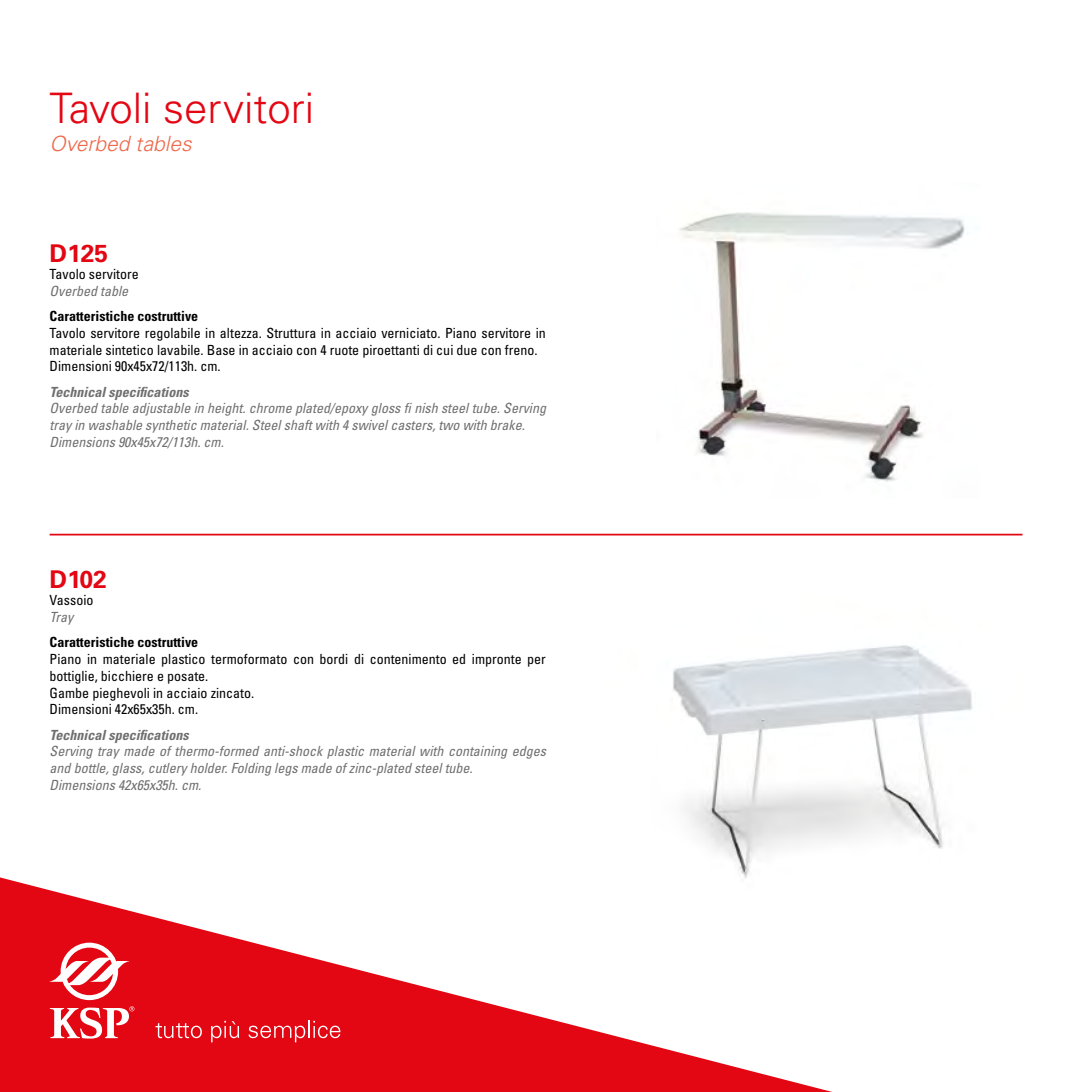
<style>
.page{position:relative;width:1092px;height:1092px;background:#fff}
.page>*{position:absolute;margin:0;border:0;box-sizing:border-box;transform-origin:0 0}
.t1{font:300 42px "Univers LT Std";color:#e30613}
.t2{font:700 24.5px "Univers LT Std";color:#e30613}
.t3{font:italic 300 21px "Univers LT Std";color:#ed694b}
.t4{font:condensed 14px/16.8px "Univers LT Std";color:#000}
.t5{font:italic condensed 14px/16.8px "Univers LT Std";color:#706f6f}
.t6{font:700 condensed 14px "Univers LT Std";color:#000}
.t7{font:italic 700 condensed 14px "Univers LT Std";color:#706f6f}
</style>
<div class="page">
<svg style="left:0;top:877px;width:828px;height:214px"></svg>
<svg style="left:50px;top:942px;width:79px;height:58px"></svg>
<svg style="left:50px;top:1006px;width:84px;height:32px"></svg>
<svg style="left:155px;top:1022px;width:47px;height:16px"></svg>
<svg style="left:211px;top:1020px;width:28px;height:22px"></svg>
<svg style="left:248px;top:1020px;width:92px;height:22px;background:#e7333d"></svg>
<img style="left:596px;top:645px;width:377px;height:267px">
<img style="left:679px;top:212px;width:286px;height:270px">
<hr style="left:50px;top:533px;width:972px;height:2px;background:#e30613">
<h1 class="t1" style="left:50px;top:83px;width:266px">Tavoli servitori</h1>
<h3 class="t3" style="left:50px;top:131px;width:144px">Overbed tables</h3>
<h2 class="t2" style="left:50px;top:239px;width:60px">D125</h2>
<p class="t4" style="left:50px;top:265px;width:91px">Tavolo servitore</p>
<p class="t5" style="left:50px;top:282px;width:80px">Overbed table</p>
<p class="t6" style="left:50px;top:307px;width:150px">Caratteristiche costruttive</p>
<p class="t4" style="left:50px;top:324px;width:498px">Tavolo servitore regolabile in altezza. Struttura in acciaio verniciato. Piano servitore in materiale sintetico lavabile. Base in acciaio con 4 ruote piroettanti di cui due con freno.<br>Dimensioni 90x45x72/113h. cm.</p>
<p class="t7" style="left:50px;top:383px;width:140px">Technical specifications</p>
<p class="t5" style="left:50px;top:400px;width:498px">Overbed table adjustable in height. chrome plated/epoxy gloss fi nish steel tube. Serving tray in washable synthetic material. Steel shaft with 4 swivel casters, two with brake.<br>Dimensions 90x45x72/113h. cm.</p>
<h2 class="t2" style="left:50px;top:565px;width:59px">D102</h2>
<p class="t4" style="left:50px;top:591px;width:45px">Vassoio</p>
<p class="t5" style="left:50px;top:608px;width:25px">Tray</p>
<p class="t6" style="left:50px;top:633px;width:150px">Caratteristiche costruttive</p>
<p class="t4" style="left:50px;top:650px;width:498px">Piano in materiale plastico termoformato con bordi di contenimento ed impronte per bottiglie, bicchiere e posate.<br>Gambe pieghevoli in acciaio zincato.<br>Dimensioni 42x65x35h. cm.</p>
<p class="t7" style="left:50px;top:726px;width:140px">Technical specifications</p>
<p class="t5" style="left:50px;top:743px;width:498px">Serving tray made of thermo-formed anti-shock plastic material with containing edges and bottle, glass, cutlery holder. Folding legs made of zinc-plated steel tube.<br>Dimensions 42x65x35h. cm.</p>
</div>
